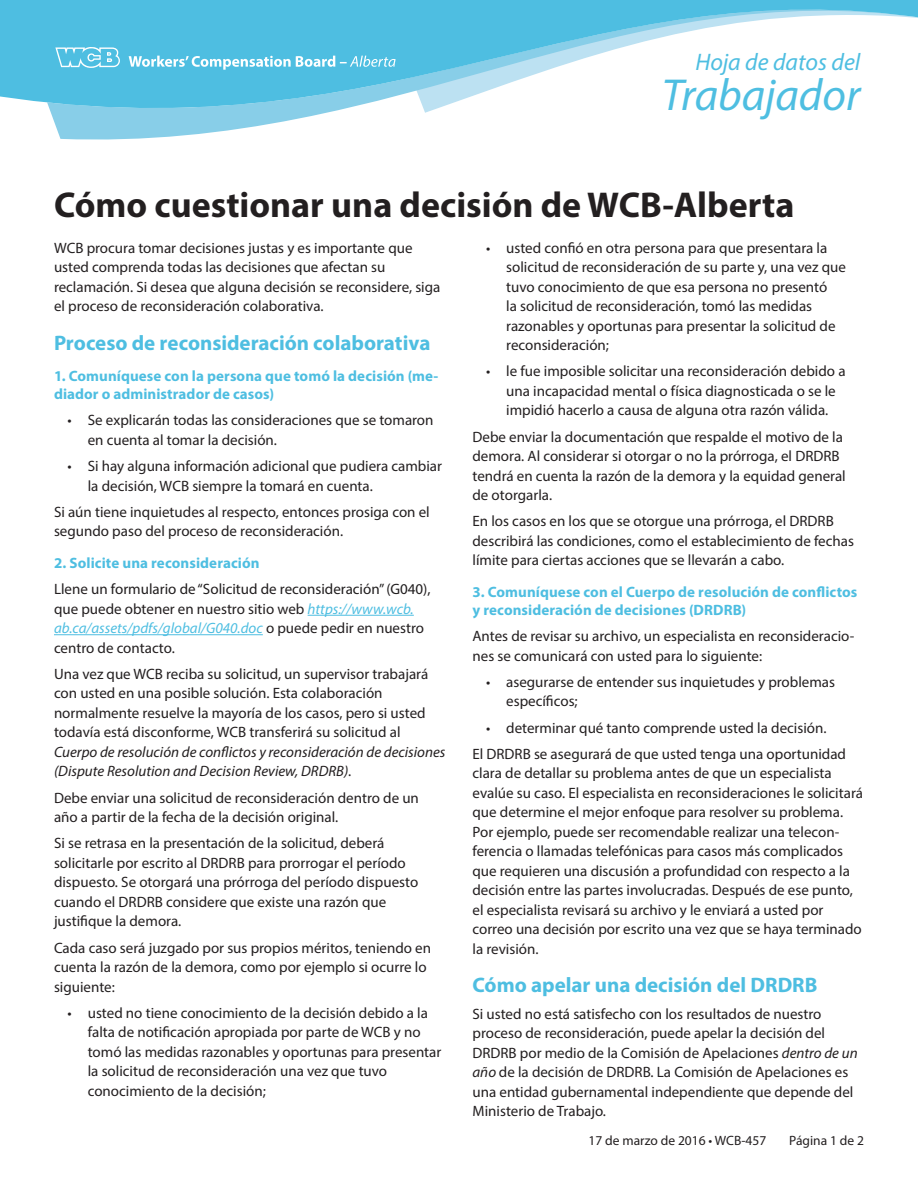
<style>
.page{position:relative;width:918px;height:1188px;background:#fff}
.page>*{position:absolute;margin:0;border:0;box-sizing:border-box;transform-origin:0 0}
.t1{font:italic 45px "Myriad Pro";color:#4ebee1}
.t2{font:700 36px "Myriad Pro";color:#231f20}
.t3{font:italic 24px "Myriad Pro";color:#4ebee1}
.t4{font:700 21px "Myriad Pro";color:#4ebee1}
.t5{font:15px/19.5px "Myriad Pro";color:#231f20}
.t6{font:700 15px/18px "Myriad Pro";letter-spacing:.005em;color:#4ebee1}
.t7{font:italic 15px/19.5px "Myriad Pro";color:#231f20}
.t8{font:15px/26.2px "Myriad Pro";color:#201d1e}
.t9{font:13.5px "Myriad Pro";color:#231f20}
.s1{font-weight:700;color:#4ebee1}
.s2{color:#231f20}
.s3{font-style:italic;color:#4ebee1}
.s4{font-style:normal}
.s5{font-style:italic}
</style>
<div class="page">
<svg style="left:0;top:0;width:918px;height:140px"></svg>
<svg style="left:55px;top:47px;width:65px;height:21px"></svg>
<svg style="left:129px;top:56px;width:267px;height:14px"></svg>
<hr style="left:308px;top:615px;width:106px;height:1px;background:#4ebee1">
<hr style="left:54px;top:634px;width:209px;height:1px;background:#4ebee1">
<h3 class="t3" style="left:695px;top:47px;width:166px">Hoja de datos del</h3>
<h1 class="t1" style="left:662px;top:67px;width:200px">Trabajador</h1>
<h2 class="t2" style="left:54px;top:181px;width:742px">Cómo cuestionar una decisión de WCB-Alberta</h2>
<p class="t5" style="left:54px;top:238px;width:388px">WCB procura tomar decisiones justas y es importante que usted comprenda todas las decisiones que afectan su reclamación. Si desea que alguna decisión se reconsidere, siga el proceso de reconsideración colaborativa.</p>
<h3 class="t4" style="left:54px;top:329px;width:378px">Proceso de reconsideración colaborativa</h3>
<p class="t6" style="left:54px;top:367px;width:386px">1. Comuníquese con la persona que tomó la decisión (me&shy;diador o administrador de casos)</p>
<p class="t5" style="left:88px;top:410px;width:347px;text-indent:-20px">• Se explicarán todas las consideraciones que se tomaron en cuenta al tomar la decisión.</p>
<p class="t5" style="left:88px;top:456px;width:356px;text-indent:-20px">• Si hay alguna información adicional que pudiera cambiar la decisión, WCB siempre la tomará en cuenta.</p>
<p class="t5" style="left:54px;top:502px;width:377px">Si aún tiene inquietudes al respecto, entonces prosiga con el segundo paso del proceso de reconsideración.</p>
<p class="t8" style="left:54px;top:550px;width:378px"><span class="s1">2. Solicite una reconsideración<br></span><span class="s2">Llene un</span> formulario de “Solicitud de reconsideración” (G040),</p>
<p class="t5" style="left:54px;top:599px;width:372px">que puede obtener en nuestro sitio web <span class="s3">https://www.wcb. ab.ca/assets/pdfs/global/G040.doc</span> o puede pedir en nuestro centro de contacto.</p>
<p class="t5" style="left:54px;top:664px;width:376px">Una vez que WCB reciba su solicitud, un supervisor trabajará con usted en una posible solución. Esta colaboración normalmente resuelve la mayoría de los casos, pero si usted todavía está disconforme, WCB transferirá su solicitud al</p>
<p class="t7" style="left:54px;top:742px;width:393px">Cuerpo de resolución de conflictos y reconsideración de decisiones (Dispute Resolution and Decision Review, DRDRB)<span class="s4">.</span></p>
<p class="t5" style="left:54px;top:788px;width:366px">Debe enviar una solicitud de reconsideración dentro de un año a partir de la fecha de la decisión original.</p>
<p class="t5" style="left:54px;top:833px;width:366px">Si se retrasa en la presentación de la solicitud, deberá solicitarle por escrito al DRDRB para prorrogar el período dispuesto. Se otorgará una prórroga del período dispuesto cuando el DRDRB considere que existe una razón que justifique la demora.</p>
<p class="t5" style="left:54px;top:938px;width:379px">Cada caso será juzgado por sus propios méritos, teniendo en cuenta la razón de la demora, como por ejemplo si ocurre lo siguiente:</p>
<p class="t5" style="left:88px;top:1003px;width:355px;text-indent:-20px">• usted no tiene conocimiento de la decisión debido a la falta de notificación apropiada por parte de WCB y no tomó las medidas razonables y oportunas para presentar la solicitud de reconsideración una vez que tuvo conocimiento de la decisión;</p>
<p class="t5" style="left:506px;top:238px;width:341px;text-indent:-20px">• usted confió en otra persona para que presentara la solicitud de reconsideración de su parte y, una vez que tuvo conocimiento de que esa persona no presentó<br>la solicitud de reconsideración, tomó las medidas razonables y oportunas para presentar la solicitud de reconsideración;</p>
<p class="t5" style="left:506px;top:361px;width:341px;text-indent:-20px">• le fue imposible solicitar una reconsideración debido a una incapacidad mental o física diagnosticada o se le impidió hacerlo a causa de alguna otra razón válida.</p>
<p class="t5" style="left:472px;top:427px;width:375px">Debe enviar la documentación que respalde el motivo de la demora. Al considerar si otorgar o no la prórroga, el DRDRB tendrá en cuenta la razón de la demora y la equidad general de otorgarla.</p>
<p class="t5" style="left:472px;top:511px;width:383px">En los casos en los que se otorgue una prórroga, el DRDRB describirá las condiciones, como el establecimiento de fechas límite para ciertas acciones que se llevarán a cabo.</p>
<p class="t6" style="left:472px;top:582px;width:386px">3. Comuníquese con el Cuerpo de resolución de conflictos y reconsideración de decisiones (DRDRB)</p>
<p class="t5" style="left:472px;top:626px;width:383px">Antes de revisar su archivo, un especialista en reconsideracio&shy;nes se comunicará con usted para lo siguiente:</p>
<p class="t5" style="left:506px;top:672px;width:330px;text-indent:-20px">• asegurarse de entender sus inquietudes y problemas específicos;</p>
<p class="t5" style="left:472px;top:714px;width:375px;line-height:26.2px;text-align:center">• determinar qué tanto comprende usted la decisión.<br>El DRDRB se asegurará de que usted tenga una oportunidad</p>
<p class="t5" style="left:472px;top:763px;width:392px">clara de detallar su problema antes de que un especialista evalúe su caso. El especialista en reconsideraciones le solicitará que determine el mejor enfoque para resolver su problema.<br>Por ejemplo, puede ser recomendable realizar una telecon&shy;ferencia o llamadas telefónicas para casos más complicados que requieren una discusión a profundidad con respecto a la decisión entre las partes involucradas. Después de ese punto, el especialista revisará su archivo y le enviará a usted por correo una decisión por escrito una vez que se haya terminado la revisión.</p>
<h3 class="t4" style="left:472px;top:972px;width:346px">Cómo apelar una decisión del DRDRB</h3>
<p class="t5" style="left:472px;top:1004px;width:387px">Si usted no está satisfecho con los resultados de nuestro proceso de reconsideración, puede apelar la decisión del DRDRB por medio de la Comisión de Apelaciones <span class="s5">dentro de un año</span> de la decisión de DRDRB. La Comisión de Apelaciones es una entidad gubernamental independiente que depende del Ministerio de Trabajo.</p>
<p class="t9" style="left:589px;top:1132px;width:179px">17 de marzo de 2016 • WCB-457</p>
<p class="t9" style="left:789px;top:1132px;width:76px">Página 1 de 2</p>
</div>
